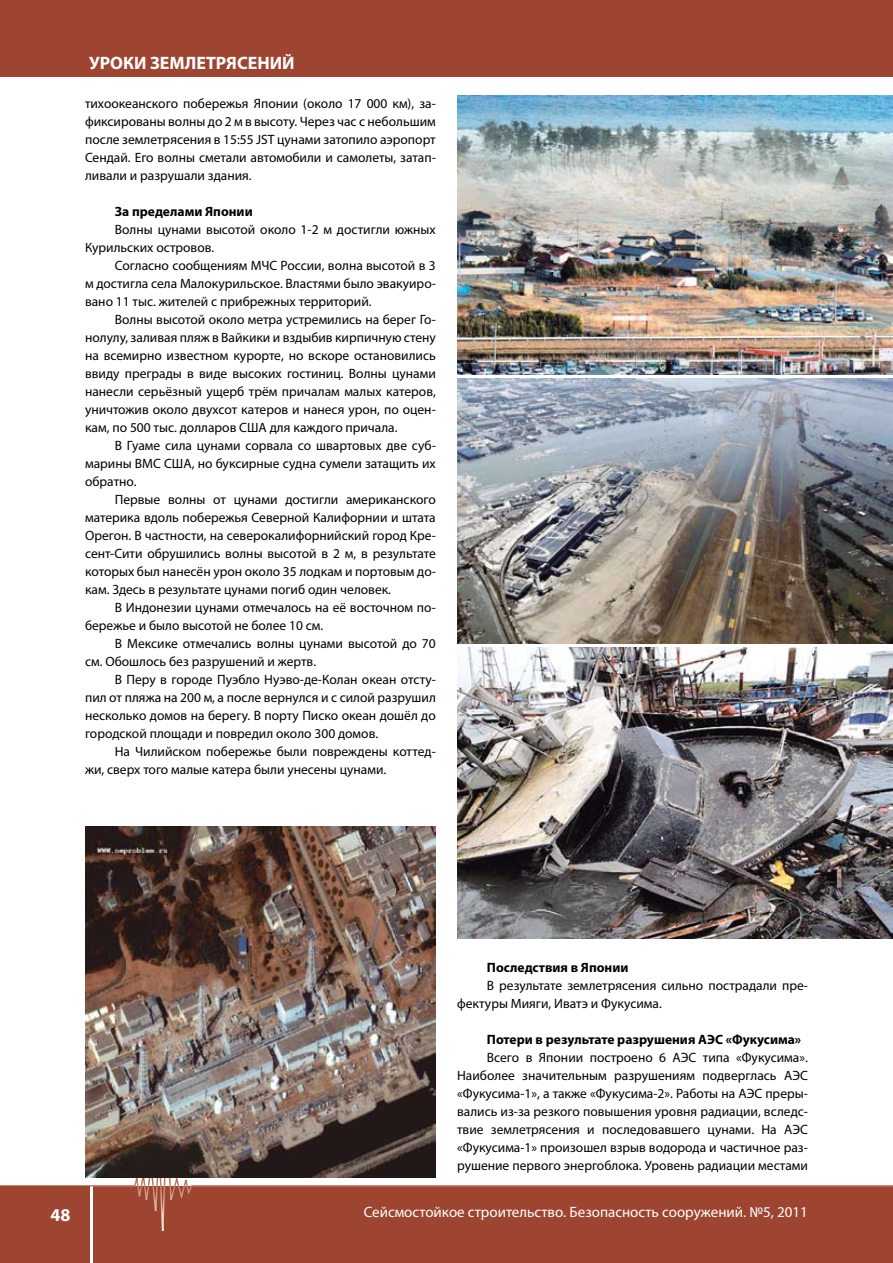
<style>
.page{position:relative;width:893px;height:1263px;background:#fff}
.page>*{position:absolute;margin:0;border:0;box-sizing:border-box;transform-origin:0 0}
.t1{font:700 18px "Myriad Pro";color:#fff}
.t2{font:15px "Myriad Pro";color:#fff}
.t3{font:13.5px/18px "Myriad Pro";color:#000;text-align:justify}
.t4{font:700 13.5px "Myriad Pro";color:#000}
</style>
<div class="page">
<div style="left:0;top:0;width:893px;height:77px;background:#9e4532"></div>
<svg style="left:0;top:1177px;width:893px;height:86px;background:#a75947"></svg>
<div style="left:0;top:1186px;width:89px;height:77px;background:#9e4532"></div>
<hr style="left:892px;top:1186px;width:1px;height:77px;background:#9e4532">
<img style="left:457px;top:96px;width:436px;height:278px">
<img style="left:457px;top:378px;width:436px;height:265px">
<img style="left:457px;top:647px;width:436px;height:291px">
<img style="left:85px;top:826px;width:351px;height:351px">
<p class="t1" style="left:89px;top:51px;width:207px">УРОКИ ЗЕМЛЕТРЯСЕНИЙ</p>
<p class="t3" style="left:85px;top:94px;width:352px">тихоокеанского побережья Японии (около 17 000 км), за&shy;фиксированы волны до 2 м в высоту. Через час с небольшим после землетрясения в 15:55 JST цунами затопило аэропорт Сендай. Его волны сметали автомобили и самолеты, затап&shy;ливали и разрушали здания.</p>
<p class="t4" style="left:115px;top:203px;width:139px">За пределами Японии</p>
<p class="t3" style="left:115px;top:220px;width:323px">Волны цунами высотой около 1-2 м достигли южных</p>
<p class="t3" style="left:85px;top:238px;width:131px">Курильских островов.</p>
<p class="t3" style="left:115px;top:256px;width:322px">Согласно сообщениям МЧС России, волна высотой в 3</p>
<p class="t3" style="left:85px;top:274px;width:352px">м достигла села Малокурильское. Властями было эвакуиро-</p>
<p class="t3" style="left:85px;top:292px;width:288px">вано 11 тыс. жителей с прибрежных территорий.</p>
<p class="t3" style="left:115px;top:310px;width:323px">Волны высотой около метра устремились на берег Го-</p>
<p class="t3" style="left:85px;top:328px;width:352px">нолулу, заливая пляж в Вайкики и вздыбив кирпичную стену</p>
<p class="t3" style="left:85px;top:346px;width:352px">на всемирно известном курорте, но вскоре остановились</p>
<p class="t3" style="left:85px;top:364px;width:352px">ввиду преграды в виде высоких гостиниц. Волны цунами</p>
<p class="t3" style="left:85px;top:382px;width:352px">нанесли серьёзный ущерб трём причалам малых катеров,</p>
<p class="t3" style="left:85px;top:400px;width:352px">уничтожив около двухсот катеров и нанеся урон, по оцен-</p>
<p class="t3" style="left:85px;top:418px;width:314px">кам, по 500 тыс. долларов США для каждого причала.</p>
<p class="t3" style="left:115px;top:436px;width:323px">В Гуаме сила цунами сорвала со швартовых две суб-</p>
<p class="t3" style="left:85px;top:454px;width:352px">марины ВМС США, но буксирные судна сумели затащить их</p>
<p class="t3" style="left:85px;top:472px;width:53px">обратно.</p>
<p class="t3" style="left:115px;top:490px;width:323px">Первые волны от цунами достигли американского</p>
<p class="t3" style="left:85px;top:508px;width:352px">материка вдоль побережья Северной Калифорнии и штата</p>
<p class="t3" style="left:85px;top:526px;width:352px">Орегон. В частности, на северокалифорнийский город Кре-</p>
<p class="t3" style="left:85px;top:544px;width:352px">сент-Сити обрушились волны высотой в 2 м, в результате</p>
<p class="t3" style="left:85px;top:562px;width:352px">которых был нанесён урон около 35 лодкам и портовым до-</p>
<p class="t3" style="left:85px;top:580px;width:307px">кам. Здесь в результате цунами погиб один человек.</p>
<p class="t3" style="left:115px;top:598px;width:323px">В Индонезии цунами отмечалось на её восточном по-</p>
<p class="t3" style="left:85px;top:616px;width:240px">бережье и было высотой не более 10 см.</p>
<p class="t3" style="left:115px;top:634px;width:323px">В Мексике отмечались волны цунами высотой до 70</p>
<p class="t3" style="left:85px;top:652px;width:233px">см. Обошлось без разрушений и жертв.</p>
<p class="t3" style="left:115px;top:670px;width:323px">В Перу в городе Пуэбло Нуэво-де-Колан океан отсту-</p>
<p class="t3" style="left:85px;top:688px;width:352px">пил от пляжа на 200 м, а после вернулся и с силой разрушил</p>
<p class="t3" style="left:85px;top:706px;width:352px">несколько домов на берегу. В порту Писко океан дошёл до</p>
<p class="t3" style="left:85px;top:724px;width:295px">городской площади и повредил около 300 домов.</p>
<p class="t3" style="left:115px;top:742px;width:323px">На Чилийском побережье были повреждены коттед-</p>
<p class="t3" style="left:85px;top:760px;width:303px">жи, сверх того малые катера были унесены цунами.</p>
<p class="t4" style="left:487px;top:959px;width:143px">Последствия в Японии</p>
<p class="t3" style="left:487px;top:976px;width:323px">В результате землетрясения сильно пострадали пре-</p>
<p class="t3" style="left:457px;top:994px;width:206px">фектуры Мияги, Иватэ и Фукусима.</p>
<p class="t4" style="left:487px;top:1031px;width:316px">Потери в результате разрушения АЭС «Фукусима»</p>
<p class="t3" style="left:487px;top:1048px;width:322px">Всего в Японии построено 6 АЭС типа «Фукусима».</p>
<p class="t3" style="left:457px;top:1066px;width:352px">Наиболее значительным разрушениям подверглась АЭС</p>
<p class="t3" style="left:457px;top:1084px;width:352px">«Фукусима-1», а также «Фукусима-2». Работы на АЭС преры-</p>
<p class="t3" style="left:457px;top:1102px;width:352px">вались из-за резкого повышения уровня радиации, вследс-</p>
<p class="t3" style="left:457px;top:1120px;width:352px">твие землетрясения и последовавшего цунами. На АЭС</p>
<p class="t3" style="left:457px;top:1138px;width:352px">«Фукусима-1» произошел взрыв водорода и частичное раз-</p>
<p class="t3" style="left:457px;top:1156px;width:352px">рушение первого энергоблока. Уровень радиации местами</p>
<p class="t1" style="left:51px;top:1203px;width:21px">48</p>
<p class="t2" style="left:364px;top:1202px;width:446px">Сейсмостойкое строительство. Безопасность сооружений. №5, 2011</p>
</div>
